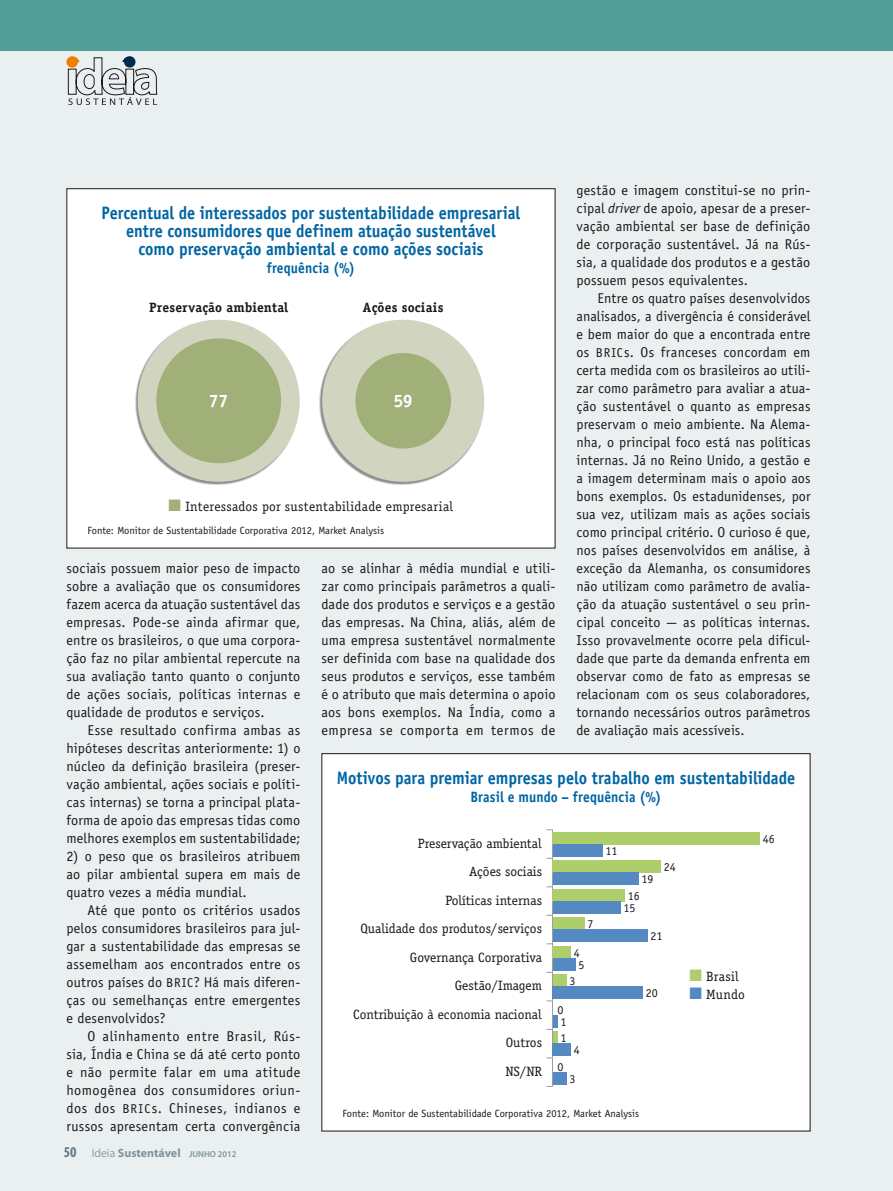
<style>
.page{position:relative;width:893px;height:1191px;background:#eaf0ef}
.page>*{position:absolute;margin:0;border:0;box-sizing:border-box;transform-origin:0 0}
.t1{font:700 18px/18px "Officina Sans Std";color:#0065a3;text-align:center;scale:.9 1}
.t2{font:700 18px "Officina Serif Std";color:#fff}
.t3{font:700 15px "Officina Sans Std";letter-spacing:.01em;color:#0065a3;scale:.9 1}
.t4{font:14.25px/18px "Officina Sans Std";letter-spacing:.01em;color:#1a171b;text-align:justify}
.t5{font:13.5px/28.5px "Officina Serif Std";color:#1a171b;text-align:right}
.t6{font:700 13.5px "Officina Serif Std";letter-spacing:.015em;color:#1a171b}
.t7{font:700 12px "Myriad Pro";color:#82939b}
.t8{font:12px "Officina Serif Std";color:#1a171b}
.t9{font:10.5px "Officina Sans Std";color:#1a171b}
.s1{font-style:italic}
.s2{font-size:12.9px}
.s3{color:#a0b078}
.s4{color:#aecd6b}
.s5{color:#5489c2}
.s6{font-stretch:condensed;font-size:15px;color:#637a85}
.s7{font-family:"Myriad IS320";font-weight:400}
.s8{font-weight:600;font-size:8.7px}
</style>
<div class="page">
<div style="left:322px;top:753px;width:488px;height:378px;background:#fff"></div>
<hr style="left:552px;top:829px;width:1px;height:257px;background:#9c9d9f">
<div style="left:553px;top:832px;width:207px;height:12px;background:#aecd6b"></div>
<div style="left:553px;top:860px;width:108px;height:12px;background:#aecd6b"></div>
<div style="left:553px;top:889px;width:72px;height:12px;background:#aecd6b"></div>
<div style="left:553px;top:917px;width:31px;height:12px;background:#aecd6b"></div>
<div style="left:553px;top:946px;width:18px;height:12px;background:#aecd6b"></div>
<div style="left:553px;top:974px;width:13px;height:12px;background:#aecd6b"></div>
<hr style="left:553px;top:1031px;width:4px;height:12px;background:#aecd6b">
<div style="left:553px;top:844px;width:49px;height:12px;background:#5489c2"></div>
<div style="left:553px;top:872px;width:85px;height:12px;background:#5489c2"></div>
<div style="left:553px;top:901px;width:67px;height:12px;background:#5489c2"></div>
<div style="left:553px;top:929px;width:94px;height:12px;background:#5489c2"></div>
<div style="left:553px;top:958px;width:22px;height:12px;background:#5489c2"></div>
<div style="left:553px;top:986px;width:90px;height:12px;background:#5489c2"></div>
<hr style="left:553px;top:1015px;width:4px;height:12px;background:#5489c2">
<div style="left:553px;top:1043px;width:18px;height:12px;background:#5489c2"></div>
<div style="left:553px;top:1072px;width:13px;height:12px;background:#5489c2"></div>
<div style="left:67px;top:189px;width:488px;height:359px;background:#fff"></div>
<div style="left:135px;top:320px;width:165px;height:165px;background:#1a171b;opacity:.5"></div>
<div style="left:138px;top:320px;width:162px;height:162px;background:#d1d4bf;border-radius:50%"></div>
<div style="left:319px;top:320px;width:165px;height:165px;background:#1a171b;opacity:.5"></div>
<div style="left:322px;top:320px;width:162px;height:162px;background:#d1d4bf;border-radius:50%"></div>
<div style="left:156px;top:338px;width:125px;height:125px;background:#a0b078;border-radius:50%"></div>
<div style="left:355px;top:353px;width:96px;height:95px;background:#a0b078;border-radius:50%"></div>
<svg style="left:0;top:0;width:892px;height:105px;fill:#529d96"></svg>
<svg style="left:66px;top:56px;width:91px;height:49px"></svg>
<svg style="left:892px;top:0;width:1px;height:51px"></svg>
<p class="t4" style="left:576px;top:181px;width:236px">gestão e imagem constitui-se no prin&shy;cipal <span class="s1">driver</span> de apoio, apesar de a preser&shy;vação ambiental ser base de definição de corporação sustentável. Já na Rús&shy;sia, a qualidade dos produtos e a gestão possuem pesos equivalentes.</p>
<p class="t4" style="left:576px;top:289px;width:236px;text-indent:21px">Entre os quatro países desenvolvidos analisados, a divergência é considerável e bem maior do que a encontrada entre os <span class="s2">BRIC</span>s. Os franceses concordam em certa medida com os brasileiros ao utili&shy;zar como parâmetro para avaliar a atua&shy;ção sustentável o quanto as empresas preservam o meio ambiente. Na Alema&shy;nha, o principal foco está nas políticas internas. Já no Reino Unido, a gestão e a imagem determinam mais o apoio aos bons exemplos. Os estadunidenses, por sua vez, utilizam mais as ações sociais como principal critério. O curioso é que, nos países desenvolvidos em análise, à exceção da Alemanha, os consumidores não utilizam como parâmetro de avalia&shy;ção da atuação sustentável o seu prin&shy;cipal conceito — as políticas internas.<br>Isso provavelmente ocorre pela dificul&shy;dade que parte da demanda enfrenta em observar como de fato as empresas se relacionam com os seus colaboradores, tornando necessários outros parâmetros de avaliação mais acessíveis.</p>
<p class="t1" style="left:101px;top:204px;width:467px">Percentual de interessados por sustentabilidade empresarial entre consumidores que definem atuação sustentável<br>como preservação ambiental e como ações sociais</p>
<p class="t3" style="left:267px;top:259px;width:100px">frequência (%)</p>
<p class="t6" style="left:149px;top:299px;width:141px">Preservação ambiental</p>
<p class="t6" style="left:363px;top:299px;width:82px">Ações sociais</p>
<p class="t2" style="left:209px;top:389px;width:21px">77</p>
<p class="t2" style="left:393px;top:389px;width:21px">59</p>
<p class="t5" style="left:169px;top:492px;width:286px"><span class="s3">■</span> Interessados por sustentabilidade empresarial</p>
<p class="t9" style="left:87px;top:524px;width:298px">Fonte: Monitor de Sustentabilidade Corporativa 2012, Market Analysis</p>
<p class="t4" style="left:66px;top:559px;width:235px">sociais possuem maior peso de impacto sobre a avaliação que os consumidores fazem acerca da atuação sustentável das empresas. Pode-se ainda afirmar que, entre os brasileiros, o que uma corpora&shy;ção faz no pilar ambiental repercute na sua avaliação tanto quanto o conjunto de ações sociais, políticas internas e qualidade de produtos e serviços.</p>
<p class="t4" style="left:66px;top:721px;width:235px;text-indent:21px">Esse resultado confirma ambas as hipóteses descritas anteriormente: 1) o núcleo da definição brasileira (preser&shy;vação ambiental, ações sociais e políti&shy;cas internas) se torna a principal plata&shy;forma de apoio das empresas tidas como melhores exemplos em sustentabilidade;</p>
<p class="t4" style="left:66px;top:847px;width:236px">2) o peso que os brasileiros atribuem ao pilar ambiental supera em mais de quatro vezes a média mundial.</p>
<p class="t4" style="left:66px;top:901px;width:236px;text-indent:21px">Até que ponto os critérios usados pelos consumidores brasileiros para jul&shy;gar a sustentabilidade das empresas se assemelham aos encontrados entre os outros países do <span class="s2">BRIC</span>? Há mais diferen&shy;ças ou semelhanças entre emergentes e desenvolvidos?</p>
<p class="t4" style="left:66px;top:1027px;width:236px;text-indent:21px">O alinhamento entre Brasil, Rús&shy;sia, Índia e China se dá até certo ponto e não permite falar em uma atitude homogênea dos consumidores oriun&shy;dos dos <span class="s2">BRIC</span>s. Chineses, indianos e russos apresentam certa convergência</p>
<p class="t4" style="left:321px;top:559px;width:236px">ao se alinhar à média mundial e utili&shy;zar como principais parâmetros a quali&shy;dade dos produtos e serviços e a gestão das empresas. Na China, aliás, além de uma empresa sustentável normalmente ser definida com base na qualidade dos seus produtos e serviços, esse também é o atributo que mais determina o apoio aos bons exemplos. Na Índia, como a empresa se comporta em termos de</p>
<p class="t1" style="left:337px;top:769px;width:511px">Motivos para premiar empresas pelo trabalho em sustentabilidade</p>
<p class="t3" style="left:470px;top:788px;width:214px">Brasil e mundo – frequência (%)</p>
<p class="t5" style="left:353px;top:829px;width:190px">Preservação ambiental<br>Ações sociais<br>Políticas internas<br>Qualidade dos produtos/serviços<br>Governança Corporativa<br>Gestão/Imagem<br>Contribuição à economia nacional<br>Outros<br>NS/NR</p>
<p class="t8" style="left:763px;top:831px;width:13px">46</p>
<p class="t8" style="left:605px;top:843px;width:13px">11</p>
<p class="t8" style="left:664px;top:860px;width:13px">24</p>
<p class="t8" style="left:641px;top:872px;width:13px">19</p>
<p class="t8" style="left:628px;top:888px;width:13px">16</p>
<p class="t8" style="left:623px;top:900px;width:13px">15</p>
<p class="t8" style="left:587px;top:917px;width:7px">7</p>
<p class="t8" style="left:650px;top:929px;width:13px">21</p>
<p class="t8" style="left:574px;top:945px;width:7px">4</p>
<p class="t8" style="left:569px;top:974px;width:7px">3</p>
<p class="t8" style="left:578px;top:957px;width:7px">5</p>
<p class="t5" style="left:689px;top:961px;width:51px"><span class="s4">■</span> Brasil</p>
<p class="t5" style="left:689px;top:979px;width:57px"><span class="s5">■</span> Mundo</p>
<p class="t8" style="left:646px;top:986px;width:13px">20</p>
<p class="t8" style="left:557px;top:1002px;width:7px">0</p>
<p class="t8" style="left:560px;top:1031px;width:7px">1</p>
<p class="t8" style="left:557px;top:1059px;width:7px">0</p>
<p class="t8" style="left:560px;top:1014px;width:7px">1</p>
<p class="t8" style="left:574px;top:1043px;width:7px">4</p>
<p class="t8" style="left:569px;top:1071px;width:7px">3</p>
<p class="t9" style="left:342px;top:1107px;width:298px">Fonte: Monitor de Sustentabilidade Corporativa 2012, Market Analysis</p>
<p class="t7" style="left:64px;top:1146px;width:174px"><span class="s6">50</span> <span class="s7">Ideia</span> Sustentável <span class="s8">JUNHO 2012</span></p>
</div>
